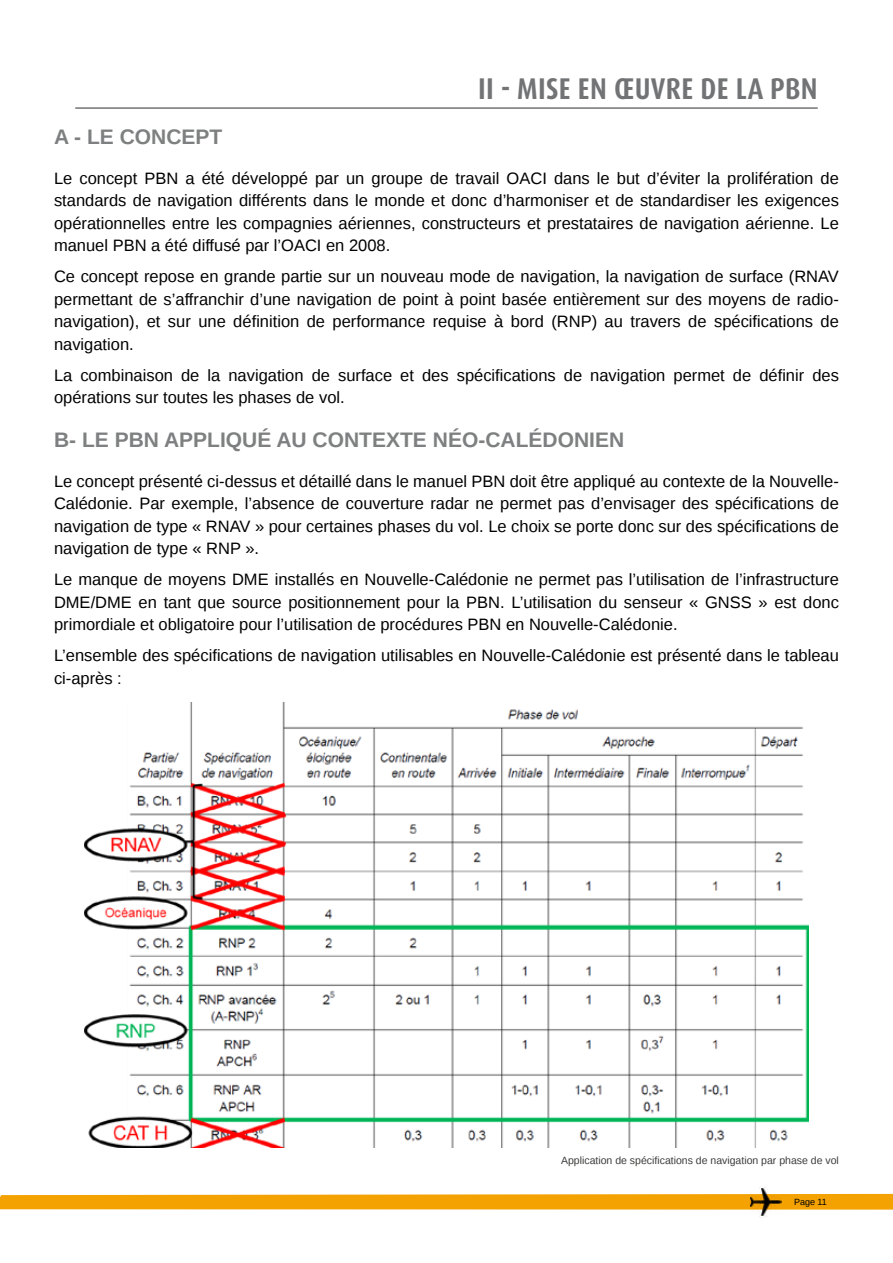
<style>
.page{position:relative;width:893px;height:1263px;background:#fff}
.page>*{position:absolute;margin:0;border:0;box-sizing:border-box;transform-origin:0 0}
.t1{font:700 condensed 30px "Dax Pro";letter-spacing:.01em;color:#717375}
.t2{font:700 21px "Liberation Sans";color:#7e7f80}
.t3{font:16.5px/22.5px "Liberation Sans";color:#000;text-align:justify}
.t4{font:10.5px "Liberation Sans";color:#3c3c3b}
.t5{font:9px "Liberation Sans";color:#000}
</style>
<div class="page">
<img style="left:759px;top:1186px;width:8px;height:31px">
<hr style="left:75px;top:107px;width:743px;height:2px;background:#717375">
<img style="left:85px;top:702px;width:723px;height:445px">
<svg style="left:0;top:1194px;width:893px;height:17px;background:#f2ab1f"></svg>
<h1 class="t1" style="left:478px;top:69px;width:341px">II - MISE EN ŒUVRE DE LA PBN</h1>
<p class="t2" style="left:54px;top:123px;width:170px">A - LE CONCEPT</p>
<p class="t3" style="left:54px;top:167px;width:786px">Le concept PBN a été développé par un groupe de travail OACI dans le but d’éviter la prolifération de standards de navigation différents dans le monde et donc d’harmoniser et de standardiser les exigences opérationnelles entre les compagnies aériennes, constructeurs et prestataires de navigation aérienne. Le manuel PBN a été diffusé par l’OACI en 2008.</p>
<p class="t3" style="left:54px;top:266px;width:786px">Ce concept repose en grande partie sur un nouveau mode de navigation, la navigation de surface (RNAV permettant de s’affranchir d’une navigation de point à point basée entièrement sur des moyens de radio&shy;navigation), et sur une définition de performance requise à bord (RNP) au travers de spécifications de navigation.</p>
<p class="t3" style="left:54px;top:365px;width:786px">La combinaison de la navigation de surface et des spécifications de navigation permet de définir des opérations sur toutes les phases de vol.</p>
<p class="t2" style="left:54px;top:426px;width:572px">B- LE PBN APPLIQUÉ AU CONTEXTE NÉO-CALÉDONIEN</p>
<p class="t3" style="left:54px;top:471px;width:786px">Le concept présenté ci-dessus et détaillé dans le manuel PBN doit être appliqué au contexte de la Nouvelle-Calédonie. Par exemple, l’absence de couverture radar ne permet pas d’envisager des spécifications de navigation de type « RNAV » pour certaines phases du vol. Le choix se porte donc sur des spécifications de navigation de type « RNP ».</p>
<p class="t3" style="left:54px;top:569px;width:786px">Le manque de moyens DME installés en Nouvelle-Calédonie ne permet pas l’utilisation de l’infrastructure DME/DME en tant que source positionnement pour la PBN. L’utilisation du senseur « GNSS » est donc primordiale et obligatoire pour l’utilisation de procédures PBN en Nouvelle-Calédonie.</p>
<p class="t3" style="left:54px;top:645px;width:786px">L’ensemble des spécifications de navigation utilisables en Nouvelle-Calédonie est présenté dans le tableau ci-après :</p>
<p class="t4" style="left:561px;top:1154px;width:279px">Application de spécifications de navigation par phase de vol</p>
<p class="t5" style="left:794px;top:1197px;width:34px">Page 11</p>
</div>
